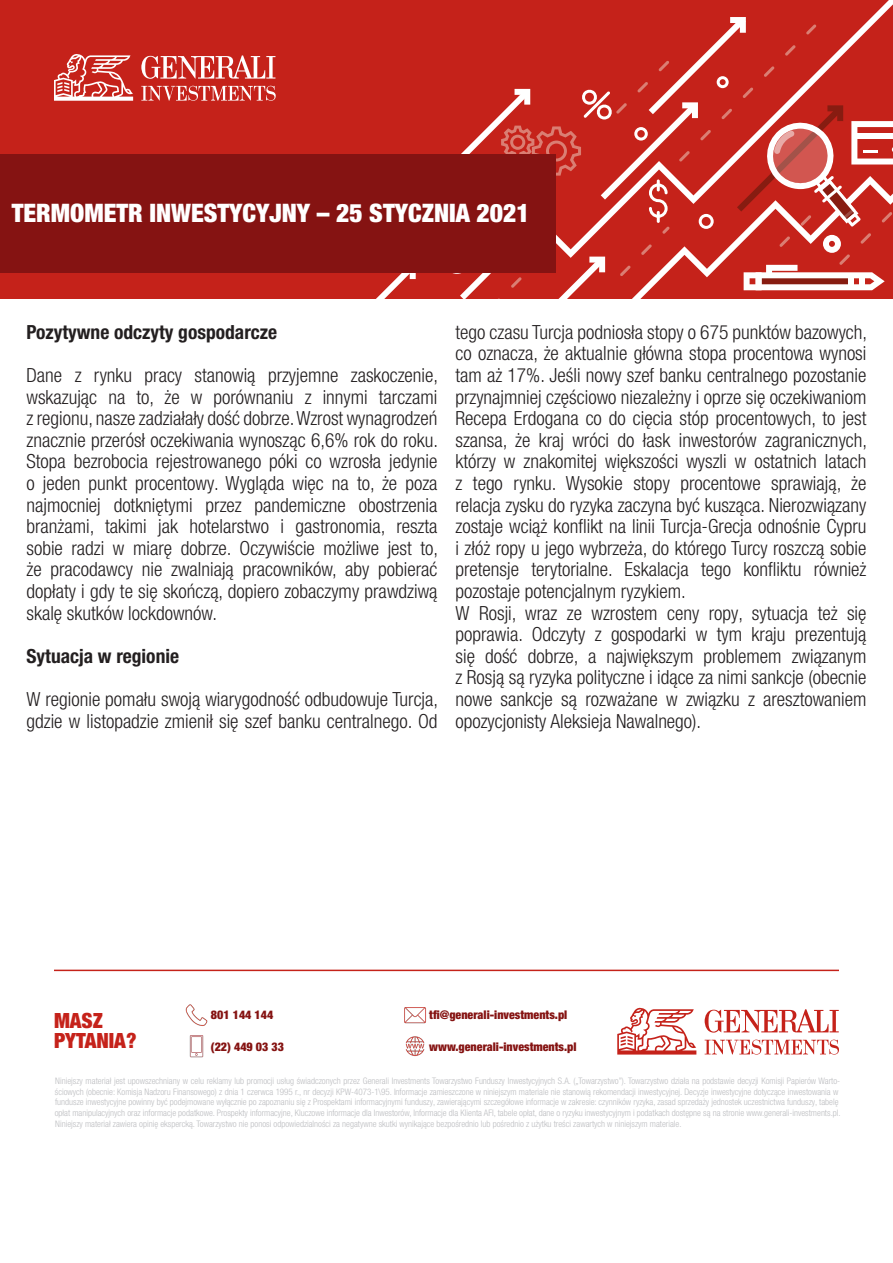
<style>
.page{position:relative;width:893px;height:1263px;background:#fff}
.page>*{position:absolute;margin:0;border:0;box-sizing:border-box;transform-origin:0 0}
.t1{font:900 condensed 25.5px "Helvetica Neue LT Pro";color:#fff}
.t2{font:900 condensed 21px/19.2px "Helvetica Neue LT Pro";color:#c5221a}
.t3{font:300 condensed 19.5px/21.6px "Helvetica Neue LT Pro";color:#231f20;text-align:justify}
.t4{font:700 condensed 19.5px "Helvetica Neue LT Pro";color:#231f20}
.t5{font:900 condensed 12px "Helvetica Neue LT Pro";color:#851312}
.t6{font:300 condensed 9px/10.8px "Helvetica Neue LT Pro";color:#bcbdc0}
</style>
<div class="page">
<div style="left:0;top:0;width:893px;height:299px;background:#c5221a"></div>
<svg style="left:887px;top:0;width:6px;height:6px"></svg>
<svg style="left:375px;top:17px;width:518px;height:282px"></svg>
<svg style="left:54px;top:54px;width:79px;height:47px"></svg>
<svg style="left:141px;top:86px;width:135px;height:15px"></svg>
<svg style="left:141px;top:55px;width:134px;height:24px"></svg>
<div style="left:0;top:155px;width:556px;height:118px;background:#851312"></div>
<img style="left:185px;top:1004px;width:23px;height:22px">
<img style="left:189px;top:1035px;width:15px;height:23px">
<img style="left:404px;top:1007px;width:22px;height:17px">
<img style="left:405px;top:1036px;width:20px;height:20px">
<svg style="left:617px;top:1007px;width:79px;height:47px"></svg>
<svg style="left:705px;top:1039px;width:134px;height:15px"></svg>
<svg style="left:705px;top:1009px;width:134px;height:23px"></svg>
<hr style="left:54px;top:970px;width:785px;height:1px;background:#c5221a">
<p class="t1" style="left:12px;top:198px;width:519px">TERMOMETR INWESTYCYJNY – 25 STYCZNIA 2021</p>
<p class="t4" style="left:27px;top:320px;width:252px">Pozytywne odczyty gospodarcze</p>
<p class="t3" style="left:27px;top:364px;width:413px">Dane z rynku pracy stanowią przyjemne zaskoczenie, wskazując na to, że w porównaniu z innymi tarczami z regionu, nasze zadziałały dość dobrze. Wzrost wynagrodzeń znacznie przerósł oczekiwania wynosząc 6,6% rok do roku.<br>Stopa bezrobocia rejestrowanego póki co wzrosła jedynie o jeden punkt procentowy. Wygląda więc na to, że poza najmocniej dotkniętymi przez pandemiczne obostrzenia branżami, takimi jak hotelarstwo i gastronomia, reszta sobie radzi w miarę dobrze. Oczywiście możliwe jest to, że pracodawcy nie zwalniają pracowników, aby pobierać dopłaty i gdy te się skończą, dopiero zobaczymy prawdziwą skalę skutków lockdownów.</p>
<p class="t4" style="left:27px;top:644px;width:154px">Sytuacja w regionie</p>
<p class="t3" style="left:27px;top:688px;width:413px">W regionie pomału swoją wiarygodność odbudowuje Turcja, gdzie w listopadzie zmienił się szef banku centralnego. Od</p>
<p class="t3" style="left:455px;top:321px;width:413px">tego czasu Turcja podniosła stopy o 675 punktów bazowych, co oznacza, że aktualnie główna stopa procentowa wynosi tam aż 17%. Jeśli nowy szef banku centralnego pozostanie przynajmniej częściowo niezależny i oprze się oczekiwaniom Recepa Erdogana co do cięcia stóp procentowych, to jest szansa, że kraj wróci do łask inwestorów zagranicznych, którzy w znakomitej większości wyszli w ostatnich latach z tego rynku. Wysokie stopy procentowe sprawiają, że relacja zysku do ryzyka zaczyna być kusząca. Nierozwiązany zostaje wciąż konflikt na linii Turcja-Grecja odnośnie Cypru i złóż ropy u jego wybrzeża, do którego Turcy roszczą sobie pretensje terytorialne. Eskalacja tego konfliktu również pozostaje potencjalnym ryzykiem.</p>
<p class="t3" style="left:455px;top:602px;width:412px">W Rosji, wraz ze wzrostem ceny ropy, sytuacja też się poprawia. Odczyty z gospodarki w tym kraju prezentują się dość dobrze, a największym problemem związanym z Rosją są ryzyka polityczne i idące za nimi sankcje (obecnie nowe sankcje są rozważane w związku z aresztowaniem opozycjonisty Aleksieja Nawalnego).</p>
<p class="t2" style="left:54px;top:1011px;width:84px">MASZ<br>PYTANIA?</p>
<p class="t5" style="left:429px;top:1007px;width:140px">tfi@generali-investments.pl</p>
<p class="t5" style="left:211px;top:1007px;width:64px">801 144 144</p>
<p class="t5" style="left:211px;top:1039px;width:75px">(22) 449 03 33</p>
<p class="t5" style="left:429px;top:1039px;width:149px">www.generali-investments.pl</p>
<p class="t6" style="left:55px;top:1075px;width:787px">Niniejszy materiał jest upowszechniany w celu reklamy lub promocji usług świadczonych przez Generali Investments Towarzystwo Funduszy Inwestycyjnych S.A. („Towarzystwo”). Towarzystwo działa na podstawie decyzji Komisji Papierów Warto&shy;ściowych (obecnie: Komisja Nadzoru Finansowego) z dnia 1 czerwca 1995 r., nr decyzji KPW-4073-1\95. Informacje zamieszczone w niniejszym materiale nie stanowią rekomendacji inwestycyjnej. Decyzje inwestycyjne dotyczące inwestowania w fundusze inwestycyjne powinny być podejmowane wyłącznie po zapoznaniu się z Prospektami informacyjnymi funduszy, zawierającymi szczegółowe informacje w zakresie: czynników ryzyka, zasad sprzedaży jednostek uczestnictwa funduszy, tabelę opłat manipulacyjnych oraz informacje podatkowe. Prospekty informacyjne, Kluczowe informacje dla Inwestorów, Informacje dla Klienta AFI, tabele opłat, dane o ryzyku inwestycyjnym i podatkach dostępne są na stronie www.generali-investments.pl.<br>Niniejszy materiał zawiera opinię ekspercką. Towarzystwo nie ponosi odpowiedzialności za negatywne skutki wynikające bezpośrednio lub pośrednio z użytku treści zawartych w niniejszym materiale.</p>
</div>
